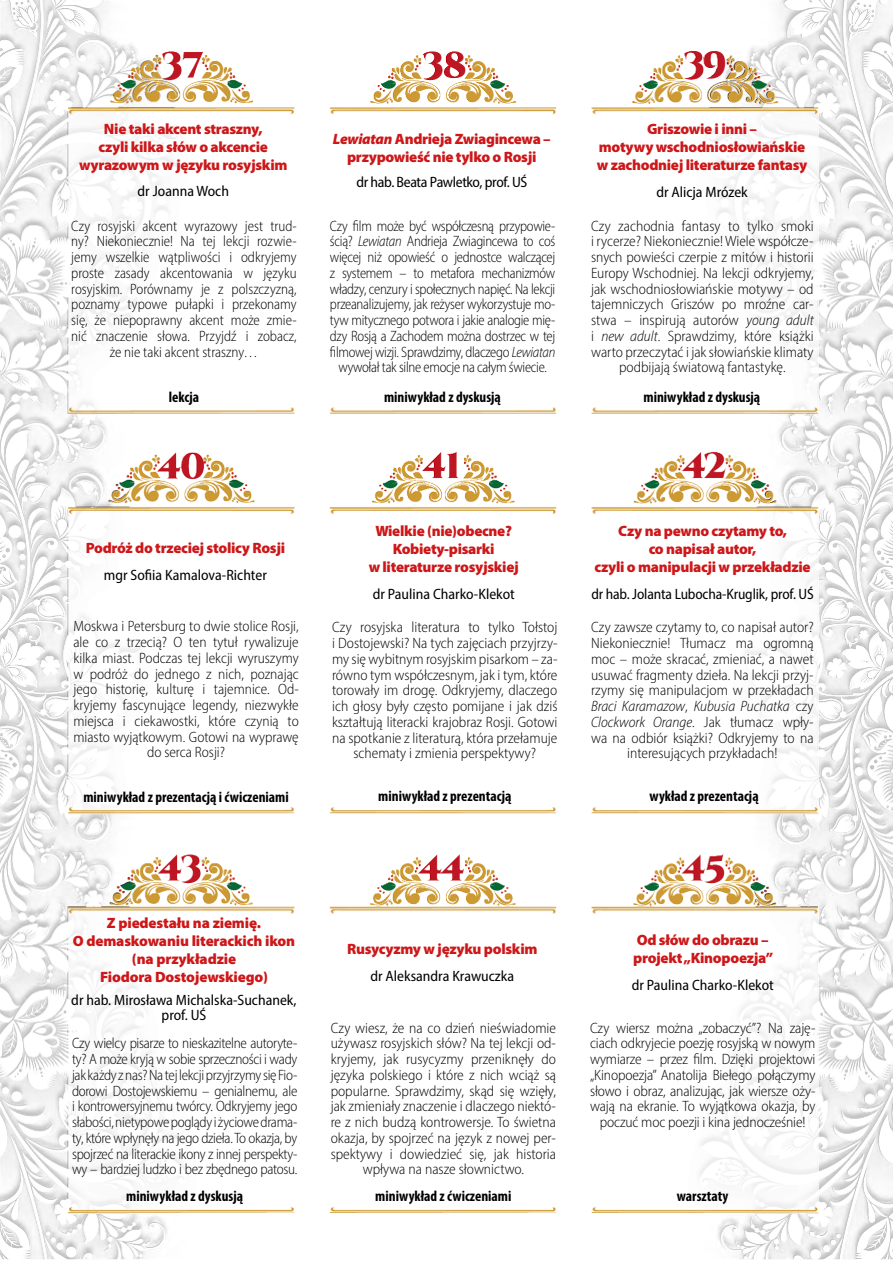
<style>
.page{position:relative;width:893px;height:1263px;background:#fff}
.page>*{position:absolute;margin:0;border:0;box-sizing:border-box;transform-origin:0 0}
.t1{font:300 semi-condensed 15px/15.8px "Myriad Pro";color:#000;text-align:center}
.t2{font:900 15px/18px "Myriad Pro";letter-spacing:-.02em;color:#cd1719;text-align:center}
.t3{font:300 semi-condensed 15px/15.8px "Myriad Pro";letter-spacing:-.02em;color:#000;text-align:center;scale:.94 1}
.t4{font:300 semi-condensed 15px/15.8px "Myriad Pro";color:#000;text-align:center;scale:.96 1}
.t5{font:semi-condensed 15px/15px "Myriad Pro";color:#000;text-align:center}
.t6{font:700 condensed 15px "Myriad Pro";color:#000}
.t7{font:semi-condensed 15px "Myriad Pro";letter-spacing:-.025em;color:#000}
.s1{font-style:italic}
</style>
<div class="page">
<img style="left:0;top:0;width:893px;height:1260px">
<p class="t2" style="left:79px;top:119px;width:210px">Nie taki akcent straszny,<br>czyli kilka słów o akcencie wyrazowym w języku rosyjskim</p>
<p class="t5" style="left:138px;top:183px;width:93px">dr Joanna Woch</p>
<p class="t4" style="left:71px;top:218px;width:236px">Czy rosyjski akcent wyrazowy jest trud&shy;ny? Niekoniecznie! Na tej lekcji rozwie&shy;jemy wszelkie wątpliwości i odkryjemy proste zasady akcentowania w języku rosyjskim. Porównamy je z polszczyzną, poznamy typowe pułapki i przekonamy się, że niepoprawny akcent może zmie&shy;nić znaczenie słowa. Przyjdź i zobacz, że nie taki akcent straszny…</p>
<p class="t6" style="left:169px;top:387px;width:32px">lekcja</p>
<p class="t2" style="left:333px;top:130px;width:219px"><span class="s1">Lewiatan</span> Andrieja Zwiagincewa – przypowieść nie tylko o Rosji</p>
<p class="t7" style="left:356px;top:173px;width:172px">dr hab. Beata Pawletko, prof. UŚ</p>
<p class="t3" style="left:330px;top:218px;width:241px">Czy film może być współczesną przypowie&shy;ścią? <span class="s1">Lewiatan</span> Andrieja Zwiagincewa to coś więcej niż opowieść o jednostce walczącej z systemem – to metafora mechanizmów władzy, cenzury i społecznych napięć. Na lekcji przeanalizujemy, jak reżyser wykorzystuje mo&shy;tyw mitycznego potwora i jakie analogie mię&shy;dzy Rosją a Zachodem można dostrzec w tej filmowej wizji. Sprawdzimy, dlaczego <span class="s1">Lewiatan </span>wywołał tak silne emocje na całym świecie.</p>
<p class="t2" style="left:597px;top:120px;width:212px">Griszowie i inni –<br>motywy wschodniosłowiańskie w zachodniej literaturze fantasy</p>
<p class="t5" style="left:656px;top:184px;width:93px">dr Alicja Mrózek</p>
<p class="t1" style="left:591px;top:218px;width:224px">Czy zachodnia fantasy to tylko smoki i rycerze? Niekoniecznie! Wiele współcze&shy;snych powieści czerpie z mitów i historii Europy Wschodniej. Na lekcji odkryjemy, jak wschodniosłowiańskie motywy – od tajemniczych Griszów po mroźne car&shy;stwa – inspirują autorów <span class="s1">young adult </span>i <span class="s1">new adult</span>. Sprawdzimy, które książki warto przeczytać i jak słowiańskie klimaty podbijają światową fantastykę.</p>
<p class="t6" style="left:384px;top:387px;width:118px">miniwykład z dyskusją</p>
<p class="t6" style="left:643px;top:387px;width:118px">miniwykład z dyskusją</p>
<p class="t2" style="left:86px;top:539px;width:201px">Podróż do trzeciej stolicy Rosji</p>
<p class="t5" style="left:104px;top:567px;width:164px">mgr Sofiia Kamalova-Richter</p>
<p class="t1" style="left:73px;top:618px;width:227px">Moskwa i Petersburg to dwie stolice Rosji, ale co z trzecią? O ten tytuł rywalizuje kilka miast. Podczas tej lekcji wyruszymy w podróż do jednego z nich, poznając jego historię, kulturę i tajemnice. Od&shy;kryjemy fascynujące legendy, niezwykłe miejsca i ciekawostki, które czynią to miasto wyjątkowym. Gotowi na wyprawę do serca Rosji?</p>
<p class="t6" style="left:83px;top:787px;width:207px">miniwykład z prezentacją i ćwiczeniami</p>
<p class="t2" style="left:369px;top:522px;width:152px">Wielkie (nie)obecne?<br>Kobiety-pisarki<br>w literaturze rosyjskiej</p>
<p class="t5" style="left:373px;top:586px;width:144px">dr Paulina Charko-Klekot</p>
<p class="t1" style="left:332px;top:619px;width:227px">Czy rosyjska literatura to tylko Tołstoj i Dostojewski? Na tych zajęciach przyjrzy&shy;my się wybitnym rosyjskim pisarkom – za&shy;równo tym współczesnym, jak i tym, które torowały im drogę. Odkryjemy, dlaczego ich głosy były często pomijane i jak dziś kształtują literacki krajobraz Rosji. Gotowi na spotkanie z literaturą, która przełamuje schematy i zmienia perspektywy?</p>
<p class="t6" style="left:378px;top:787px;width:135px">miniwykład z prezentacją</p>
<p class="t2" style="left:595px;top:522px;width:217px">Czy na pewno czytamy to,<br>co napisał autor,<br>czyli o manipulacji w przekładzie</p>
<p class="t5" style="left:591px;top:586px;width:224px">dr hab. Jolanta Lubocha-Kruglik, prof. UŚ</p>
<p class="t1" style="left:591px;top:619px;width:224px">Czy zawsze czytamy to, co napisał autor?<br>Niekoniecznie! Tłumacz ma ogromną moc – może skracać, zmieniać, a nawet usuwać fragmenty dzieła. Na lekcji przyj&shy;rzymy się manipulacjom w przekładach <span class="s1">Braci Karamazow</span>, <span class="s1">Kubusia Puchatka</span> czy <span class="s1">Clockwork Orange</span>. Jak tłumacz wpły&shy;wa na odbiór książki? Odkryjemy to na interesujących przykładach!</p>
<p class="t6" style="left:649px;top:787px;width:111px">wykład z prezentacją</p>
<p class="t2" style="left:73px;top:913px;width:224px">Z piedestału na ziemię.<br>O demaskowaniu literackich ikon (na przykładzie<br>Fiodora Dostojewskiego)</p>
<p class="t5" style="left:71px;top:992px;width:227px">dr hab. Mirosława Michalska-Suchanek, prof. UŚ</p>
<p class="t1" style="left:72px;top:1035px;width:227px;text-align:justify">Czy wielcy pisarze to nieskazitelne autoryte&shy;ty? A może kryją w sobie sprzeczności i wady jak każdy z nas? Na tej lekcji przyjrzymy się Fio&shy;dorowi Dostojewskiemu – genialnemu, ale i kontrowersyjnemu twórcy. Odkryjemy jego słabości, nietypowe poglądy i życiowe drama&shy;ty, które wpłynęły na jego dzieła. To okazja, by spojrzeć na literackie ikony z innej perspekty&shy;wy – bardziej ludzko i bez zbędnego patosu.</p>
<p class="t6" style="left:126px;top:1187px;width:118px">miniwykład z dyskusją</p>
<p class="t2" style="left:347px;top:940px;width:192px">Rusycyzmy w języku polskim</p>
<p class="t5" style="left:370px;top:968px;width:145px">dr Aleksandra Krawuczka</p>
<p class="t1" style="left:331px;top:1019px;width:227px">Czy wiesz, że na co dzień nieświadomie używasz rosyjskich słów? Na tej lekcji od&shy;kryjemy, jak rusycyzmy przeniknęły do języka polskiego i które z nich wciąż są popularne. Sprawdzimy, skąd się wzięły, jak zmieniały znaczenie i dlaczego niektó&shy;re z nich budzą kontrowersje. To świetna okazja, by spojrzeć na język z nowej per&shy;spektywy i dowiedzieć się, jak historia wpływa na nasze słownictwo.</p>
<p class="t6" style="left:375px;top:1186px;width:138px">miniwykład z ćwiczeniami</p>
<p class="t2" style="left:633px;top:931px;width:141px;text-align:left">Od słów do obrazu – projekt „Kinopoezja”</p>
<p class="t5" style="left:632px;top:977px;width:144px">dr Paulina Charko-Klekot</p>
<p class="t1" style="left:590px;top:1019px;width:227px">Czy wiersz można „zobaczyć”? Na zaję&shy;ciach odkryjecie poezję rosyjską w nowym wymiarze – przez film. Dzięki projektowi „Kinopoezja” Anatolija Biełego połączymy słowo i obraz, analizując, jak wiersze oży&shy;wają na ekranie. To wyjątkowa okazja, by poczuć moc poezji i kina jednocześnie!</p>
<p class="t6" style="left:677px;top:1187px;width:53px">warsztaty</p>
</div>
